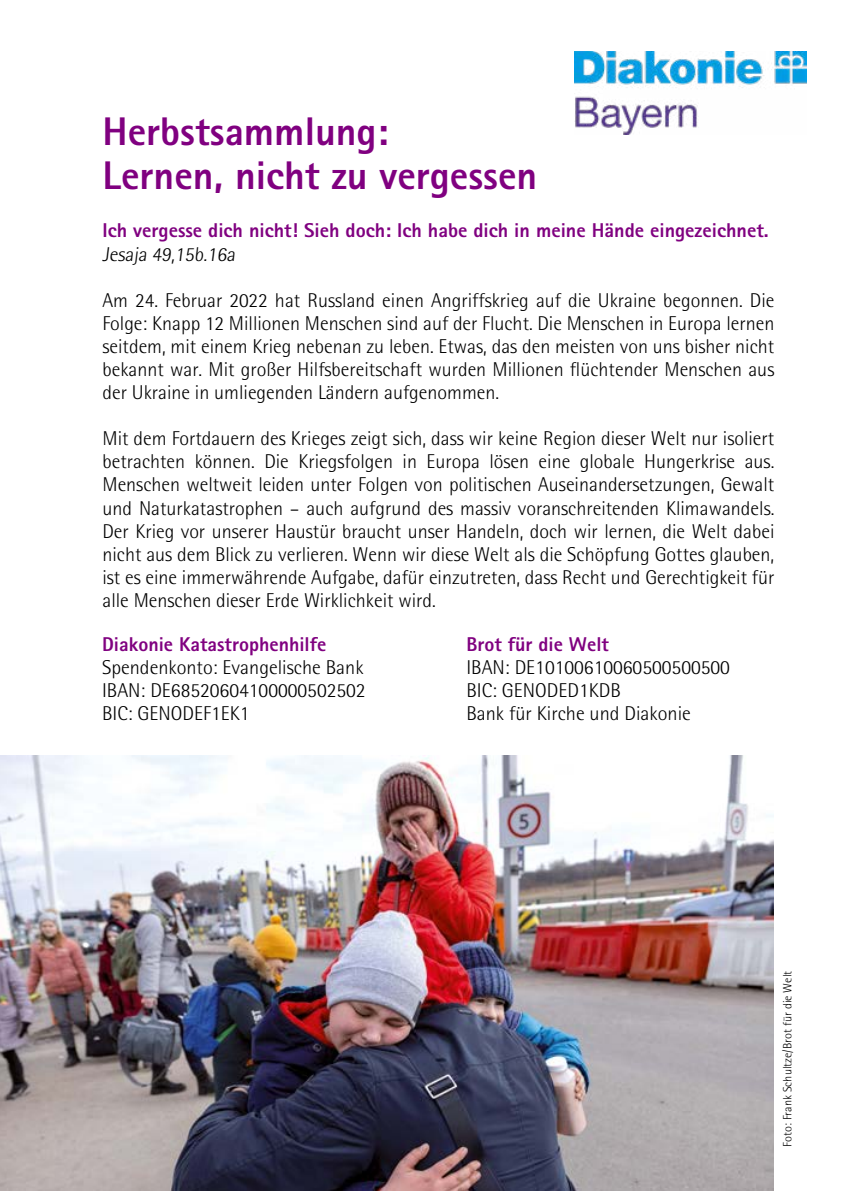
<style>
.page{position:relative;width:842px;height:1191px;background:#fff}
.page>*{position:absolute;margin:0;border:0;box-sizing:border-box;transform-origin:0 0}
.t1{font:800 40px/44px "Rotis Sans Serif";color:#800080}
.t2{font:300 20px/23px "Rotis Semi Sans";color:#000;text-align:justify}
.t3{font:800 20px "Rotis Sans Serif";color:#800080}
.t4{font:300 12px "Rotis Semi Sans";color:#000}
</style>
<div class="page">
<img style="left:0;top:756px;width:774px;height:435px">
<img style="left:575px;top:51px;width:231px;height:83px">
<h1 class="t1" style="left:102px;top:109px;width:436px">Herbstsammlung:<br>Lernen, nicht zu vergessen</h1>
<p class="t3" style="left:102px;top:218px;width:668px">Ich vergesse dich nicht! Sieh doch: Ich habe dich in meine Hände eingezeichnet.</p>
<p class="t2" style="left:102px;top:243px;width:137px">Jesaja 49,15b.16a</p>
<p class="t2" style="left:102px;top:289px;width:673px">Am 24. Februar 2022 hat Russland einen Angriffskrieg auf die Ukraine begonnen. Die Folge: Knapp 12 Millionen Menschen sind auf der Flucht. Die Menschen in Europa lernen seitdem, mit einem Krieg nebenan zu leben. Etwas, das den meisten von uns bisher nicht bekannt war. Mit großer Hilfsbereitschaft wurden Millionen flüchtender Menschen aus der Ukraine in umliegenden Ländern aufgenommen.</p>
<p class="t2" style="left:102px;top:427px;width:673px">Mit dem Fortdauern des Krieges zeigt sich, dass wir keine Region dieser Welt nur isoliert betrachten können. Die Kriegsfolgen in Europa lösen eine globale Hungerkrise aus.<br>Menschen weltweit leiden unter Folgen von politischen Auseinandersetzungen, Gewalt und Naturkatastrophen – auch aufgrund des massiv voranschreitenden Klimawandels.<br>Der Krieg vor unserer Haustür braucht unser Handeln, doch wir lernen, die Welt dabei nicht aus dem Blick zu verlieren. Wenn wir diese Welt als die Schöpfung Gottes glauben, ist es eine immerwährende Aufgabe, dafür einzutreten, dass Recht und Gerechtigkeit für alle Menschen dieser Erde Wirklichkeit wird.</p>
<p class="t3" style="left:102px;top:632px;width:226px">Diakonie Katastrophenhilfe</p>
<p class="t2" style="left:102px;top:656px;width:265px">Spendenkonto: Evangelische Bank IBAN: DE68520604100000502502<br>BIC: GENODEF1EK1</p>
<p class="t3" style="left:466px;top:632px;width:144px">Brot für die Welt</p>
<p class="t2" style="left:466px;top:656px;width:265px;text-align:left">IBAN: DE10100610060500500500<br>BIC: GENODED1KDB<br>Bank für Kirche und Diakonie</p>
<p class="t4" style="left:781px;top:1146px;width:177px;rotate:-90deg">Foto: Frank Schultze/Brot für die Welt</p>
</div>
